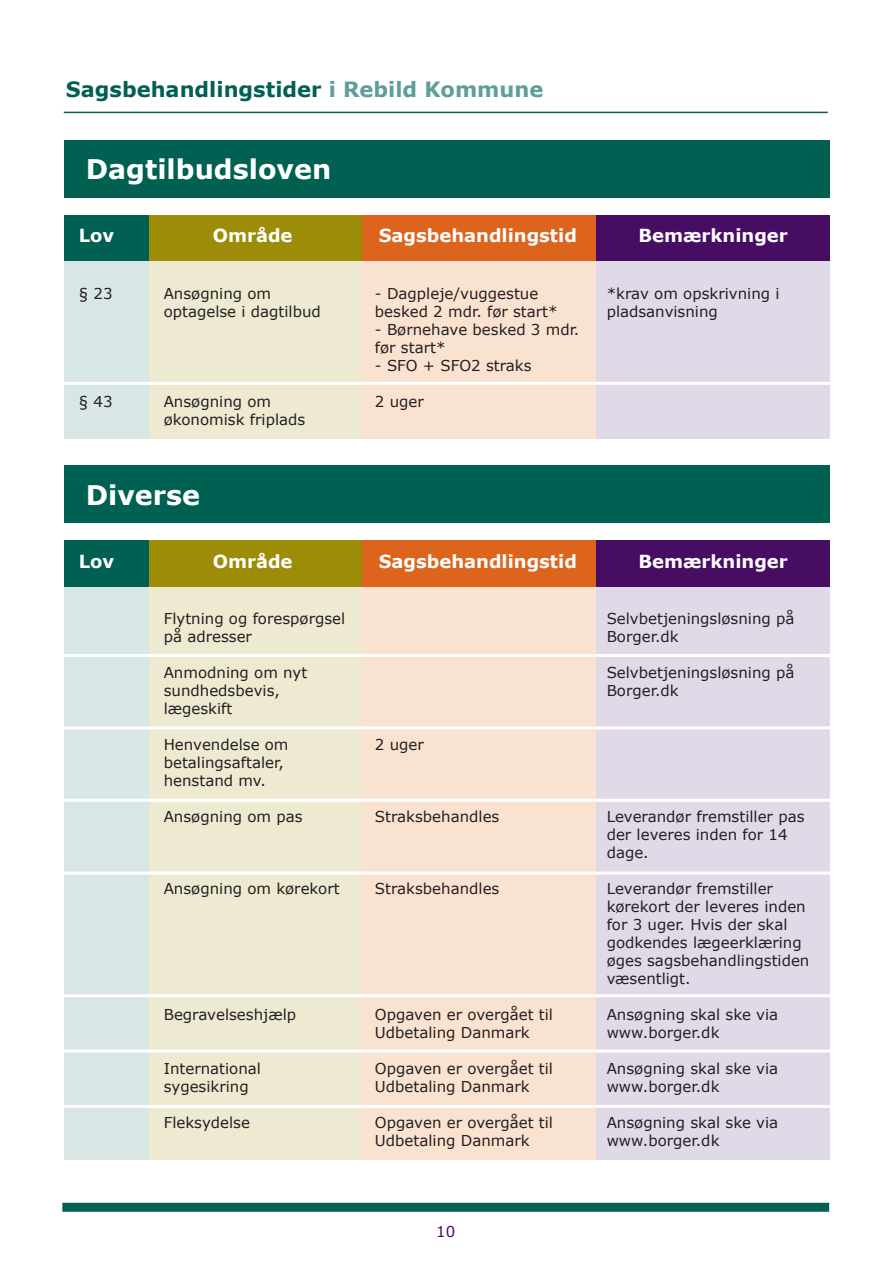
<style>
.page{position:relative;width:893px;height:1263px;background:#fff}
.page>*{position:absolute;margin:0;border:0;box-sizing:border-box;transform-origin:0 0}
.t1{font:700 27px "Verdana";color:#fff}
.t2{font:700 21px "Verdana";color:#006052}
.t3{font:700 18px "Verdana";color:#fff}
._52{font:15px/18px "Verdana";color:#231f20}
.t4{font:15px "Verdana";color:#470d63}
.s1{color:#5d9e99}
</style>
<div class="page">
<div style="left:62px;top:1203px;width:767px;height:9px;background:#006052"></div>
<hr style="left:64px;top:112px;width:764px;height:1px;background:#006052">
<div style="left:64px;top:140px;width:766px;height:58px;background:#006052"></div>
<div style="left:64px;top:466px;width:766px;height:57px;background:#006052"></div>
<div style="left:64px;top:215px;width:86px;height:46px;background:#006052"></div>
<div style="left:64px;top:540px;width:86px;height:47px;background:#006052"></div>
<div style="left:150px;top:215px;width:212px;height:46px;background:#9d8c07"></div>
<div style="left:150px;top:540px;width:212px;height:47px;background:#9d8c07"></div>
<div style="left:362px;top:215px;width:234px;height:46px;background:#dc641c"></div>
<div style="left:362px;top:540px;width:234px;height:47px;background:#dc641c"></div>
<div style="left:596px;top:215px;width:234px;height:46px;background:#470d63"></div>
<div style="left:596px;top:540px;width:234px;height:47px;background:#470d63"></div>
<div style="left:64px;top:261px;width:86px;height:178px;background:#d8e6e5"></div>
<div style="left:596px;top:261px;width:234px;height:178px;background:#e0dae8"></div>
<div style="left:362px;top:261px;width:234px;height:178px;background:#fae2d0"></div>
<div style="left:150px;top:261px;width:212px;height:178px;background:#eeead2"></div>
<div style="left:64px;top:587px;width:86px;height:572px;background:#d8e6e5"></div>
<div style="left:596px;top:587px;width:234px;height:572px;background:#e0dae8"></div>
<div style="left:362px;top:587px;width:234px;height:572px;background:#fae2d0"></div>
<div style="left:150px;top:587px;width:212px;height:572px;background:#eeead2"></div>
<hr style="left:37px;top:382px;width:803px;height:3px;background:#fff">
<hr style="left:37px;top:654px;width:803px;height:3px;background:#fff">
<hr style="left:37px;top:726px;width:803px;height:3px;background:#fff">
<hr style="left:45px;top:799px;width:803px;height:3px;background:#fff">
<hr style="left:45px;top:871px;width:803px;height:3px;background:#fff">
<hr style="left:52px;top:994px;width:804px;height:3px;background:#fff">
<hr style="left:52px;top:1049px;width:804px;height:3px;background:#fff">
<hr style="left:52px;top:1105px;width:804px;height:3px;background:#fff">
<h2 class="t2" style="left:66px;top:75px;width:479px">Sagsbehandlingstider <span class="s1">i Rebild Kommune</span></h2>
<p class="t1" style="left:86px;top:150px;width:247px">Dagtilbudsloven</p>
<p class="t3" style="left:79px;top:223px;width:37px">Lov</p>
<p class="t3" style="left:213px;top:223px;width:81px">Område</p>
<p class="t3" style="left:379px;top:223px;width:200px">Sagsbehandlingstid</p>
<p class="t3" style="left:638px;top:223px;width:151px">Bemærkninger</p>
<p class="_52" style="left:79px;top:284px;width:35px">§ 23</p>
<p class="_52" style="left:79px;top:392px;width:35px">§ 43</p>
<p class="_52" style="left:164px;top:284px;width:109px">Ansøgning om</p>
<p class="_52" style="left:164px;top:302px;width:159px">optagelse i dagtilbud</p>
<p class="_52" style="left:164px;top:392px;width:109px">Ansøgning om</p>
<p class="_52" style="left:164px;top:410px;width:143px">økonomisk friplads</p>
<p class="t1" style="left:86px;top:476px;width:116px">Diverse</p>
<p class="_52" style="left:375px;top:284px;width:165px">- Dagpleje/vuggestue</p>
<p class="_52" style="left:375px;top:302px;width:184px">besked 2 mdr. før start*</p>
<p class="_52" style="left:375px;top:320px;width:206px">- Børnehave besked 3 mdr. før start*</p>
<p class="_52" style="left:375px;top:356px;width:158px">- SFO + SFO2 straks</p>
<p class="_52" style="left:375px;top:392px;width:51px">2 uger</p>
<p class="_52" style="left:607px;top:284px;width:174px">*krav om opskrivning i pladsanvisning</p>
<p class="t3" style="left:79px;top:548px;width:37px">Lov</p>
<p class="t3" style="left:213px;top:548px;width:81px">Område</p>
<p class="t3" style="left:379px;top:548px;width:200px">Sagsbehandlingstid</p>
<p class="t3" style="left:638px;top:548px;width:151px">Bemærkninger</p>
<p class="_52" style="left:164px;top:609px;width:183px">Flytning og forespørgsel på adresser</p>
<p class="_52" style="left:164px;top:663px;width:145px">Anmodning om nyt sundhedsbevis,</p>
<p class="_52" style="left:164px;top:699px;width:70px">lægeskift</p>
<p class="_52" style="left:164px;top:735px;width:126px">Henvendelse om</p>
<p class="_52" style="left:164px;top:753px;width:122px">betalingsaftaler,</p>
<p class="_52" style="left:164px;top:771px;width:104px">henstand mv.</p>
<p class="_52" style="left:164px;top:807px;width:140px">Ansøgning om pas</p>
<p class="_52" style="left:164px;top:879px;width:178px">Ansøgning om kørekort</p>
<p class="_52" style="left:375px;top:735px;width:51px">2 uger</p>
<p class="_52" style="left:375px;top:807px;width:126px">Straksbehandles</p>
<p class="_52" style="left:375px;top:879px;width:126px">Straksbehandles</p>
<p class="_52" style="left:164px;top:1005px;width:134px">Begravelseshjælp</p>
<p class="_52" style="left:164px;top:1059px;width:99px">International</p>
<p class="_52" style="left:164px;top:1077px;width:87px">sygesikring</p>
<p class="_52" style="left:164px;top:1113px;width:88px">Fleksydelse</p>
<p class="_52" style="left:375px;top:1005px;width:180px">Opgaven er overgået til<br>Udbetaling Danmark</p>
<p class="_52" style="left:375px;top:1059px;width:180px">Opgaven er overgået til<br>Udbetaling Danmark</p>
<p class="_52" style="left:375px;top:1113px;width:180px">Opgaven er overgået til<br>Udbetaling Danmark</p>
<p class="t4" style="left:436px;top:1221px;width:21px">10</p>
<p class="_52" style="left:607px;top:609px;width:189px">Selvbetjeningsløsning på<br>Borger.dk</p>
<p class="_52" style="left:607px;top:663px;width:189px">Selvbetjeningsløsning på<br>Borger.dk</p>
<p class="_52" style="left:607px;top:807px;width:199px">Leverandør fremstiller pas der leveres inden for 14 dage.</p>
<p class="_52" style="left:607px;top:879px;width:204px">Leverandør fremstiller kørekort der leveres inden for 3 uger. Hvis der skal godkendes lægeerklæring øges sagsbehandlingstiden væsentligt.</p>
<p class="_52" style="left:607px;top:1005px;width:173px">Ansøgning skal ske via</p>
<p class="_52" style="left:607px;top:1023px;width:114px">www.borger.dk</p>
<p class="_52" style="left:607px;top:1059px;width:173px">Ansøgning skal ske via</p>
<p class="_52" style="left:607px;top:1077px;width:114px">www.borger.dk</p>
<p class="_52" style="left:607px;top:1113px;width:173px">Ansøgning skal ske via</p>
<p class="_52" style="left:607px;top:1131px;width:114px">www.borger.dk</p>
</div>
